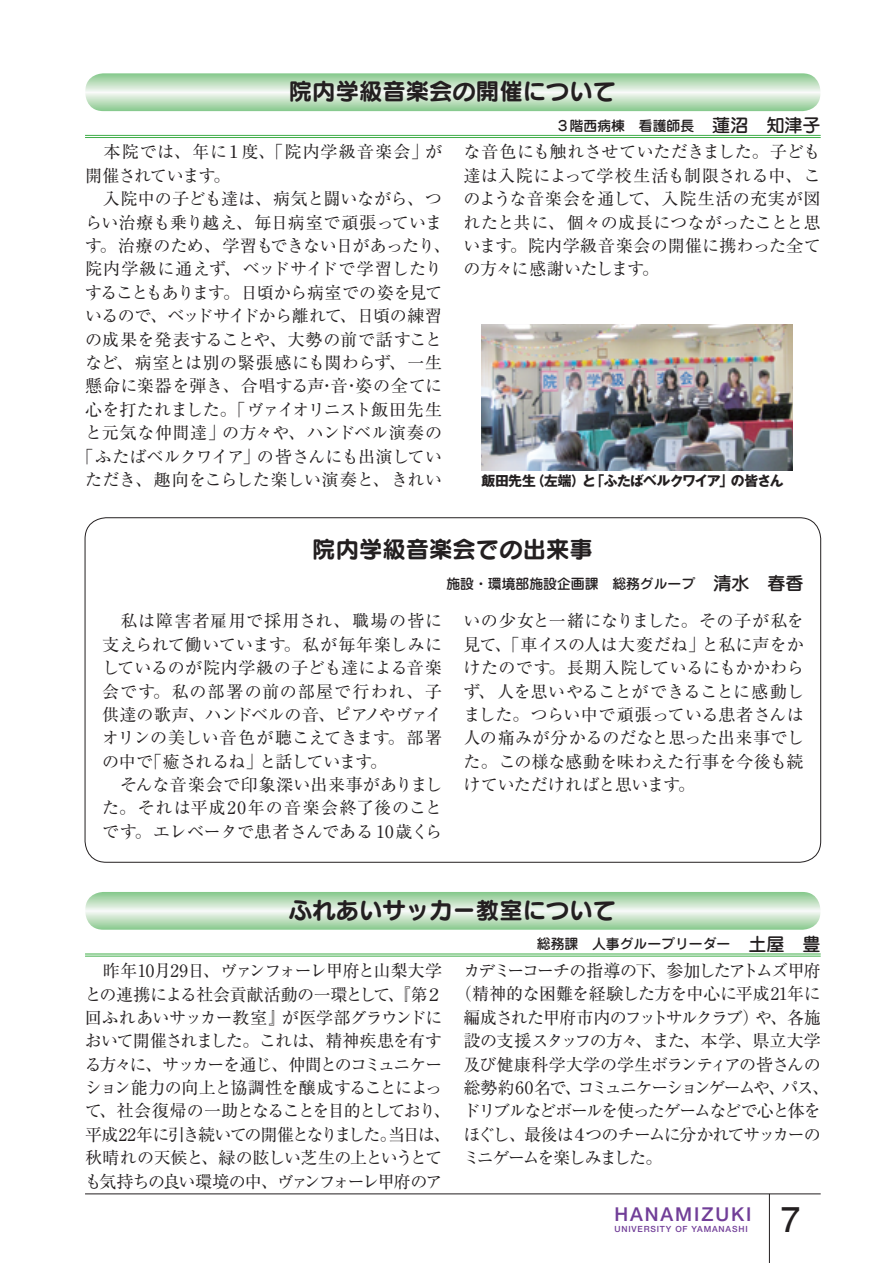
<style>
.page{position:relative;width:893px;height:1263px;background:#fff}
.page>*{position:absolute;margin:0;border:0;box-sizing:border-box;transform-origin:0 0}
.t1{font:700 34.05px "Futo Go B101 Pro";color:#231f20}
.t2{font:23.4px "Seurat Pro B";color:#231f20}
.t3{font:500 19.2px "Helvetica Neue";letter-spacing:.1em;color:#713e98}
.t4{font:16.95px/23.4px "Ryumin Pro";letter-spacing:-.025em;color:#231f20;text-align:justify}
.t5{font:16.95px/23.4px "Ryumin Pro";letter-spacing:-.065em;color:#231f20}
.t6{font:16.95px/23.4px "Ryumin Pro";letter-spacing:.015em;color:#231f20}
.t7{font:16.95px "Ryumin Pro";letter-spacing:-.1em;color:#231f20}
.t8{font:16.95px "Ryumin Pro";letter-spacing:-.085em;color:#231f20}
.t9{font:16.95px "Ryumin Pro";letter-spacing:.005em;color:#231f20}
.t10{font:16.95px "Ryumin Pro";letter-spacing:-.055em;color:#231f20}
.t11{font:16.95px "Ryumin Pro";letter-spacing:-.095em;color:#231f20}
.t12{font:16.95px "Ryumin Pro";letter-spacing:.025em;color:#231f20}
.t13{font:16.95px "Ryumin Pro";letter-spacing:-.045em;color:#231f20}
.t14{font:16.95px "Ryumin Pro";letter-spacing:.06em;color:#231f20}
.t15{font:16.95px "Ryumin Pro";letter-spacing:.035em;color:#231f20}
.t16{font:16.95px "Ryumin Pro";letter-spacing:.01em;color:#231f20}
.t17{font:16.95px "Ryumin Pro";letter-spacing:.02em;color:#231f20}
.t18{font:16.95px "Ryumin Pro";letter-spacing:-.115em;color:#231f20}
.t19{font:500 13.8px "Jun 34 Pro";color:#231f20}
.t20{font:700 13.8px "Gothic MB101 Pr 5";letter-spacing:-.045em;color:#231f20}
.t21{font:500 8.55px "Helvetica Neue";letter-spacing:.095em;color:#713e98}
.s1{font-size:18px}
</style>
<div class="page">
<hr style="left:85px;top:1193px;width:736px;height:1px;background:#231f20">
<hr style="left:769px;top:1194px;width:1px;height:69px;background:#231f20">
<svg style="left:85px;top:73px;width:735px;height:38px"></svg>
<hr style="left:85px;top:135px;width:736px;height:1px;background:#40ae49">
<svg style="left:85px;top:892px;width:735px;height:38px"></svg>
<hr style="left:85px;top:953px;width:736px;height:1px;background:#40ae49">
<hr style="left:85px;top:956px;width:736px;height:1px;background:#40ae49">
<hr style="left:85px;top:137px;width:736px;height:1px;background:#40ae49">
<img style="left:482px;top:324px;width:310px;height:147px">
<h2 class="t2" style="left:289px;top:75px;width:329px">院内学級音楽会の開催について</h2>
<p class="t14" style="left:85px;top:139px;width:359px">　本院では、年に１度、「院内学級音楽会」が</p>
<p class="t10" style="left:85px;top:162px;width:147px">開催されています。</p>
<p class="t4" style="left:85px;top:186px;width:359px">　入院中の子ども達は、病気と闘いながら、つ</p>
<p class="t9" style="left:85px;top:209px;width:359px">らい治療も乗り越え、毎日病室で頑張っていま</p>
<p class="t4" style="left:85px;top:233px;width:367px">す。治療のため、学習もできない日があったり、</p>
<p class="t15" style="left:85px;top:256px;width:359px">院内学級に通えず、ベッドサイドで学習したり</p>
<p class="t10" style="left:85px;top:279px;width:359px">することもあります。日頃から病室での姿を見て</p>
<p class="t4" style="left:85px;top:303px;width:359px">いるので、ベッドサイドから離れて、日頃の練習</p>
<p class="t16" style="left:85px;top:326px;width:359px">の成果を発表することや、大勢の前で話すこと</p>
<p class="t17" style="left:85px;top:349px;width:359px">など、病室とは別の緊張感にも関わらず、一生</p>
<p class="t12" style="left:85px;top:373px;width:359px">懸命に楽器を弾き、合唱する声・音・姿の全てに</p>
<p class="t4" style="left:85px;top:397px;width:359px">心を打たれました。「ヴァイオリニスト飯田先生</p>
<p class="t6" style="left:85px;top:420px;width:359px">と元気な仲間達」の方々や、ハンドベル演奏の</p>
<p class="t4" style="left:77px;top:443px;width:367px">「ふたばベルクワイア」の皆さんにも出演してい</p>
<p class="t9" style="left:85px;top:466px;width:359px">ただき、趣向をこらした楽しい演奏と、きれい</p>
<p class="t19" style="left:556px;top:114px;width:266px">３階西病棟　看護師長<span class="s1">　蓮沼　知津子</span></p>
<p class="t4" style="left:463px;top:139px;width:359px">な音色にも触れさせていただきました。子ども達は入院によって学校生活も制限される中、このような音楽会を通して、入院生活の充実が図れたと共に、個々の成長につながったことと思います。院内学級音楽会の開催に携わった全ての方々に感謝いたします。</p>
<p class="t20" style="left:482px;top:469px;width:304px">飯田先生（左端）と「ふたばベルクワイア」の皆さん</p>
<h2 class="t2" style="left:312px;top:533px;width:282px">院内学級音楽会での出来事</h2>
<p class="t19" style="left:446px;top:573px;width:359px">施設・環境部施設企画課　総務グループ<span class="s1">　清水　春香</span></p>
<p class="t6" style="left:102px;top:608px;width:342px">　私は障害者雇用で採用され、職場の皆に支えられて働いています。私が毎年楽しみにしているのが院内学級の子ども達による音楽会です。私の部署の前の部屋で行われ、子供達の歌声、ハンドベルの音、ピアノやヴァイオリンの美しい音色が聴こえてきます。部署の中で「癒されるね」と話しています。<br>　そんな音楽会で印象深い出来事がありました。それは平成20年の音楽会終了後のことです。エレベータで患者さんである 10歳くら</p>
<p class="t4" style="left:463px;top:608px;width:342px">いの少女と一緒になりました。その子が私を見て、「車イスの人は大変だね」と私に声をかけたのです。長期入院しているにもかかわらず、人を思いやることができることに感動しました。つらい中で頑張っている患者さんは人の痛みが分かるのだなと思った出来事でした。この様な感動を味わえた行事を今後も続けていただければと思います。</p>
<h2 class="t2" style="left:289px;top:893px;width:329px">ふれあいサッカー教室について</h2>
<p class="t19" style="left:537px;top:933px;width:285px">総務課　人事グループリーダー<span class="s1">　土屋　豊</span></p>
<p class="t5" style="left:85px;top:958px;width:368px">　昨年10月29日、ヴァンフォーレ甲府と山梨大学との連携による社会貢献活動の一環として、『第２回ふれあいサッカー教室』が医学部グラウンドにおいて開催されました。これは、精神疾患を有する方々に、サッカーを通じ、仲間とのコミュニケーション能力の向上と協調性を醸成することによって、社会復帰の一助となることを目的としており、平成22年に引き続いての開催となりました。当日は、秋晴れの天候と、緑の眩しい芝生の上というとても気持ちの良い環境の中、ヴァンフォーレ甲府のア</p>
<p class="t11" style="left:463px;top:957px;width:359px">カデミーコーチの指導の下、参加したアトムズ甲府</p>
<p class="t4" style="left:455px;top:981px;width:367px">（精神的な困難を経験した方を中心に平成21年に</p>
<p class="t8" style="left:463px;top:1004px;width:359px">編成された甲府市内のフットサルクラブ）や、各施</p>
<p class="t13" style="left:463px;top:1027px;width:359px">設の支援スタッフの方々、また、本学、県立大学</p>
<p class="t4" style="left:463px;top:1051px;width:359px">及び健康科学大学の学生ボランティアの皆さんの</p>
<p class="t7" style="left:463px;top:1074px;width:367px">総勢約60名で、コミュニケーションゲームや、パス、</p>
<p class="t8" style="left:463px;top:1098px;width:359px">ドリブルなどボールを使ったゲームなどで心と体を</p>
<p class="t7" style="left:463px;top:1121px;width:359px">ほぐし、最後は４つのチームに分かれてサッカーの</p>
<p class="t18" style="left:463px;top:1144px;width:201px">ミニゲームを楽しみました。</p>
<p class="t3" style="left:614px;top:1203px;width:138px">HANAMIZUKI</p>
<p class="t21" style="left:614px;top:1224px;width:135px">UNIVERSITY OF YAMANASHI</p>
<h1 class="t1" style="left:781px;top:1192px;width:20px">7</h1>
</div>
